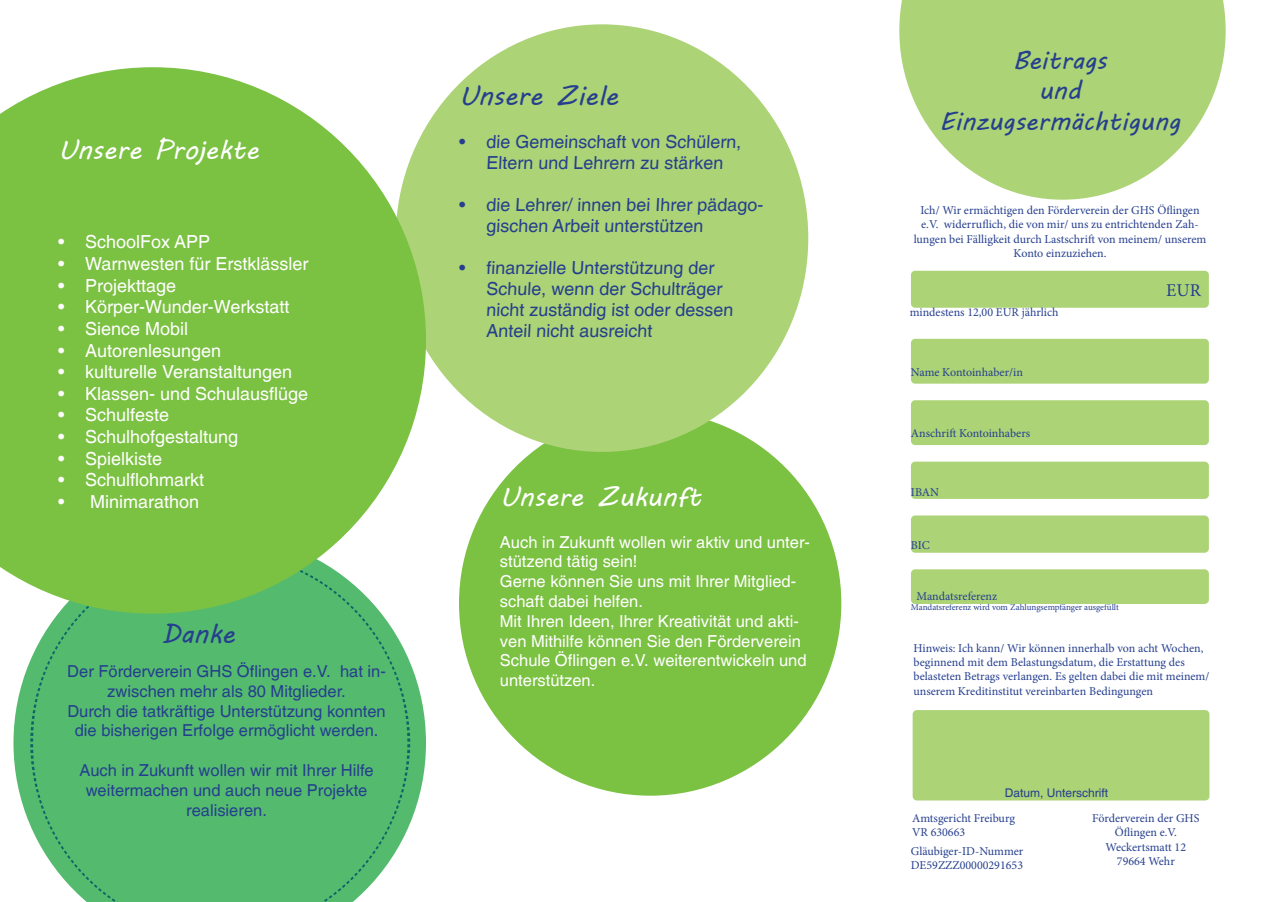
<style>
.page{position:relative;width:1272px;height:902px;background:#fff}
.page>*{position:absolute;margin:0;border:0;box-sizing:border-box;transform-origin:0 0}
.t1{font:27px "MV Boli";color:#fff}
.t2{font:27px "MV Boli";color:#253f8e}
.t3{font:25.5px "MV Boli";color:#253f8e}
.t4{font:18px "Sans";color:#fff}
.t5{font:18px/21px "Sans";color:#253f8e}
.t6{font:18px "Minion Pro";color:#253f8e}
.t7{font:16.5px/19.8px "Sans";color:#fff}
.t8{font:16.5px/19.8px "Sans";color:#253f8e;text-align:center}
.t9{font:12px/14.4px "Minion Pro";color:#253f8e;text-align:center}
.t10{font:12px "Sans";color:#253f8e}
.t11{font:9px "Minion Pro";color:#253f8e}
</style>
<div class="page">
<div style="left:459px;top:411px;width:382px;height:384px;background:#7bc142;border-radius:50%"></div>
<svg style="left:13px;top:661px;width:413px;height:164px;fill:#54bb6e"></svg>
<div style="left:30px;top:613px;width:380px;height:289px;background:#54bb6e"></div>
<div style="left:910px;top:515px;width:298px;height:37px;background:#acd376;border-radius:4px"></div>
<div style="left:910px;top:461px;width:298px;height:38px;background:#acd376;border-radius:4px"></div>
<div style="left:910px;top:271px;width:298px;height:37px;background:#acd376;border-radius:4px"></div>
<svg style="left:899px;top:0;width:326px;height:200px;fill:#acd375"></svg>
<div style="left:396px;top:24px;width:412px;height:428px;background:#acd375;border-radius:50%"></div>
<div style="left:912px;top:710px;width:297px;height:90px;background:#acd376;border-radius:4px"></div>
<svg style="left:0;top:67px;width:426px;height:546px;background:#8ac85a"></svg>
<div style="left:910px;top:569px;width:298px;height:35px;background:#acd376;border-radius:4px"></div>
<div style="left:910px;top:339px;width:298px;height:44px;background:#acd376;border-radius:4px"></div>
<div style="left:910px;top:400px;width:298px;height:45px;background:#acd376;border-radius:4px"></div>
<p class="t1" style="left:58px;top:131px;width:202px">Unsere Projekte</p>
<p class="t4" style="left:58px;top:232px;width:154px">• SchoolFox APP</p>
<p class="t4" style="left:58px;top:253px;width:252px">• Warnwesten für Erstklässler</p>
<p class="t4" style="left:58px;top:275px;width:120px">• Projekttage</p>
<p class="t4" style="left:58px;top:296px;width:233px">• Körper-Wunder-Werkstatt</p>
<p class="t4" style="left:58px;top:318px;width:132px">• Sience Mobil</p>
<p class="t4" style="left:58px;top:340px;width:165px">• Autorenlesungen</p>
<p class="t4" style="left:58px;top:361px;width:236px">• kulturelle Veranstaltungen</p>
<p class="t4" style="left:58px;top:383px;width:252px">• Klassen- und Schulausflüge</p>
<p class="t4" style="left:58px;top:404px;width:113px">• Schulfeste</p>
<p class="t4" style="left:58px;top:426px;width:182px">• Schulhofgestaltung</p>
<p class="t4" style="left:58px;top:448px;width:106px">• Spielkiste</p>
<p class="t4" style="left:58px;top:469px;width:148px">• Schulflohmarkt</p>
<p class="t4" style="left:58px;top:491px;width:143px">• Minimarathon</p>
<p class="t2" style="left:162px;top:614px;width:75px">Danke</p>
<p class="t8" style="left:67px;top:661px;width:320px">Der Förderverein GHS Öflingen e.V. hat in&shy;zwischen mehr als 80 Mitglieder.</p>
<p class="t8" style="left:67px;top:700px;width:320px">Durch die tatkräftige Unterstützung konnten die bisherigen Erfolge ermöglicht werden.</p>
<p class="t8" style="left:79px;top:760px;width:296px">Auch in Zukunft wollen wir mit Ihrer Hilfe</p>
<p class="t8" style="left:86px;top:780px;width:283px">weitermachen und auch neue Projekte</p>
<p class="t8" style="left:186px;top:799px;width:82px">realisieren.</p>
<p class="t2" style="left:459px;top:78px;width:161px">Unsere Ziele</p>
<p class="t5" style="left:459px;top:131px;width:285px;text-align:center">• die Gemeinschaft von Schülern,<br>Eltern und Lehrern zu stärken</p>
<p class="t5" style="left:486px;top:194px;width:280px;text-indent:-27px">• die Lehrer/ innen bei Ihrer pädago&shy;gischen Arbeit unterstützen</p>
<p class="t5" style="left:486px;top:257px;width:250px;text-indent:-27px">• finanzielle Unterstützung der<br>Schule, wenn der Schulträger nicht zuständig ist oder dessen<br>Anteil nicht ausreicht</p>
<p class="t1" style="left:500px;top:478px;width:203px">Unsere Zukunft</p>
<p class="t7" style="left:500px;top:532px;width:311px">Auch in Zukunft wollen wir aktiv und unter&shy;stützend tätig sein!</p>
<p class="t7" style="left:500px;top:571px;width:298px">Gerne können Sie uns mit Ihrer Mitglied&shy;schaft dabei helfen.</p>
<p class="t7" style="left:500px;top:611px;width:308px">Mit Ihren Ideen, Ihrer Kreativität und akti&shy;ven Mithilfe können Sie den Förderverein Schule Öflingen e.V. weiterentwickeln und unterstützen.</p>
<p class="t3" style="left:1012px;top:43px;width:95px">Beitrags</p>
<p class="t3" style="left:1038px;top:73px;width:44px">und</p>
<p class="t3" style="left:939px;top:104px;width:242px">Einzugsermächtigung</p>
<p class="t9" style="left:913px;top:203px;width:294px">Ich/ Wir ermächtigen den Förderverein der GHS Öflingen e.V. widerruflich, die von mir/ uns zu entrichtenden Zah&shy;lungen bei Fälligkeit durch Lastschrift von meinem/ unserem Konto einzuziehen.</p>
<p class="t9" style="left:909px;top:305px;width:150px">mindestens 12,00 EUR jährlich</p>
<p class="t9" style="left:910px;top:365px;width:113px">Name Kontoinhaber/in</p>
<p class="t9" style="left:910px;top:426px;width:121px">Anschrift Kontoinhabers</p>
<p class="t9" style="left:910px;top:484px;width:30px">IBAN</p>
<p class="t9" style="left:910px;top:538px;width:20px">BIC</p>
<p class="t9" style="left:916px;top:589px;width:82px">Mandatsreferenz</p>
<p class="t11" style="left:910px;top:601px;width:209px">Mandatsreferenz wird vom Zahlungsempfänger ausgefüllt</p>
<p class="t6" style="left:1166px;top:278px;width:36px">EUR</p>
<p class="t9" style="left:913px;top:640px;width:297px;text-align:left">Hinweis: Ich kann/ Wir können innerhalb von acht Wochen, beginnend mit dem Belastungsdatum, die Erstattung des belasteten Betrags verlangen. Es gelten dabei die mit meinem/ unserem Kreditinstitut vereinbarten Bedingungen</p>
<p class="t10" style="left:1004px;top:785px;width:105px">Datum, Unterschrift</p>
<p class="t9" style="left:912px;top:810px;width:104px">Amtsgericht Freiburg</p>
<p class="t9" style="left:912px;top:825px;width:55px">VR 630663</p>
<p class="t9" style="left:910px;top:843px;width:114px">Gläubiger-ID-Nummer</p>
<p class="t9" style="left:910px;top:858px;width:114px">DE59ZZZ00000291653</p>
<p class="t9" style="left:1092px;top:810px;width:109px">Förderverein der GHS<br>Öflingen e.V.</p>
<p class="t9" style="left:1105px;top:839px;width:82px">Weckertsmatt 12</p>
<p class="t9" style="left:1116px;top:854px;width:59px">79664 Wehr</p>
</div>
